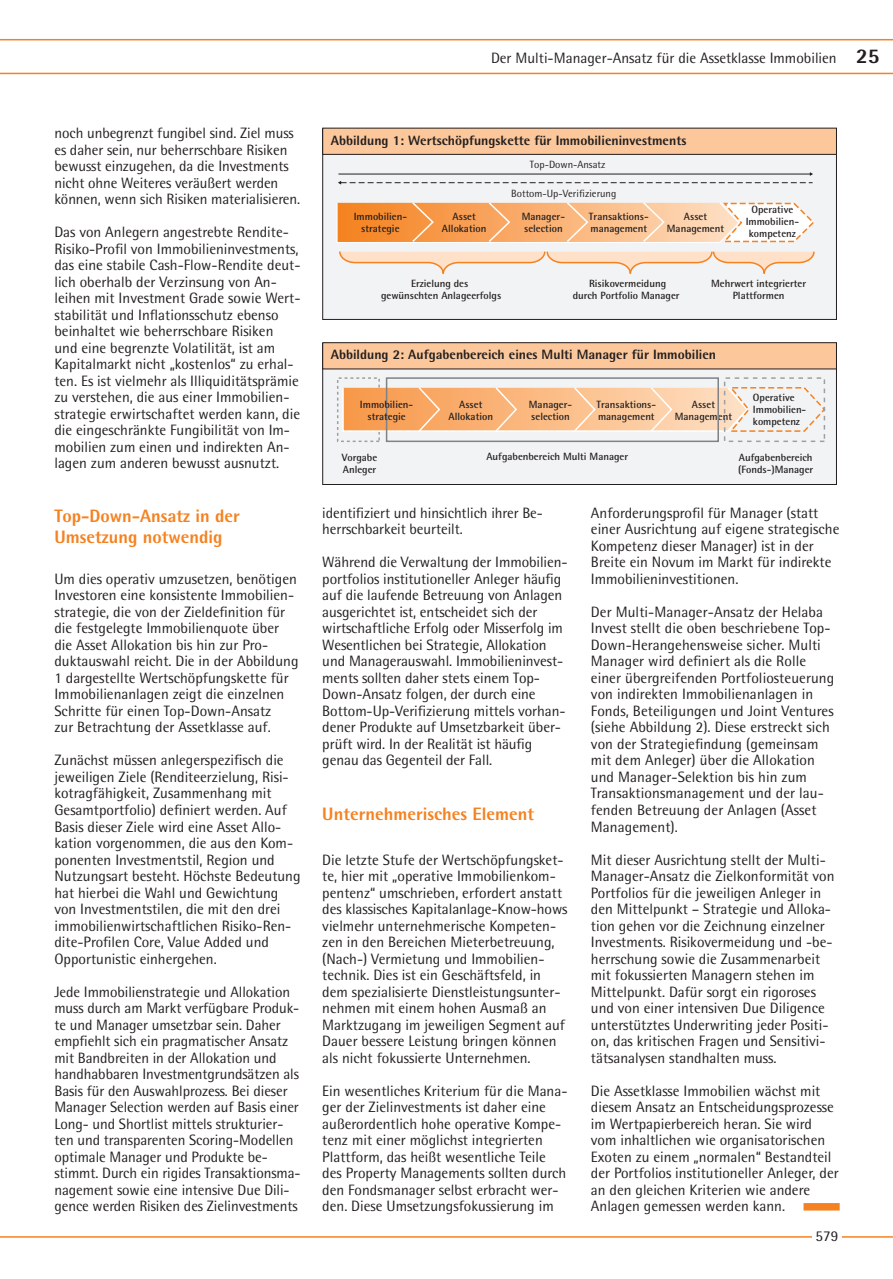
<style>
.page{position:relative;width:893px;height:1279px;background:#fff}
.page>*{position:absolute;margin:0;border:0;box-sizing:border-box;transform-origin:0 0}
.t1{font:800 18px/21px "Rotis Semi Sans";color:#f58220}
.t2{font:15px/16.5px "Rotis Semi Sans";color:#231f20}
.t3{font:800 13.5px "Rotis Semi Sans";color:#231f20}
.t4{font:700 10.5px/12px "Rotis Semi Sans";color:#231f20;text-align:center}
.t5{font:10.5px "Rotis Semi Sans";color:#231f20}
.s1{font-weight:800;font-size:21px}
</style>
<div class="page">
<hr style="left:0;top:1236px;width:893px;height:1px;background:#f58220">
<svg style="left:0;top:39px;width:893px;height:35px"></svg>
<div style="left:323px;top:129px;width:513px;height:190px;background:#f2f3f4"></div>
<svg style="left:337px;top:202px;width:477px;height:41px"></svg>
<svg style="left:338px;top:172px;width:475px;height:12px"></svg>
<svg style="left:339px;top:251px;width:476px;height:23px"></svg>
<div style="left:323px;top:343px;width:513px;height:141px;background:#f2f3f4"></div>
<div style="left:337px;top:377px;width:43px;height:65px;border:2px dashed #9d9fa2"></div>
<svg style="left:343px;top:386px;width:483px;height:47px"></svg>
<div style="left:724px;top:377px;width:101px;height:65px;border:2px dashed #9d9fa2"></div>
<div style="left:386px;top:377px;width:333px;height:65px;border:2px solid #808285"></div>
<div style="left:322px;top:343px;width:515px;height:142px;border:1px solid #231f20"></div>
<div style="left:323px;top:128px;width:513px;height:26px;background:#fcc89b"></div>
<div style="left:322px;top:128px;width:515px;height:27px;border:1px solid #231f20"></div>
<div style="left:323px;top:343px;width:513px;height:26px;background:#fcc89b"></div>
<div style="left:322px;top:342px;width:515px;height:27px;border:1px solid #231f20"></div>
<div style="left:813px;top:1217px;width:29px;height:31px;background:#fff"></div>
<div style="left:803px;top:1203px;width:37px;height:7px;background:#f58220"></div>
<p class="t2" style="left:491px;top:49px;width:390px">Der Multi-Manager-Ansatz für die Assetklasse Immobilien <span class="s1">25</span></p>
<p class="t2" style="left:54px;top:125px;width:247px">noch unbegrenzt fungibel sind. Ziel muss es daher sein, nur beherrschbare Risiken bewusst einzugehen, da die Investments nicht ohne Weiteres veräußert werden können, wenn sich Risiken materialisieren.</p>
<p class="t2" style="left:54px;top:224px;width:248px">Das von Anlegern angestrebte Rendite-Risiko-Profil von Immobilieninvestments, das eine stabile Cash-Flow-Rendite deut&shy;lich oberhalb der Verzinsung von An&shy;leihen mit Investment Grade sowie Wert&shy;stabilität und Inflationsschutz ebenso beinhaltet wie beherrschbare Risiken<br>und eine begrenzte Volatilität, ist am Kapitalmarkt nicht „kostenlos“ zu erhal&shy;ten. Es ist vielmehr als Illiquiditätsprämie zu verstehen, die aus einer Immobilien&shy;strategie erwirtschaftet werden kann, die die eingeschränkte Fungibilität von Im&shy;mobilien zum einen und indirekten An&shy;lagen zum anderen bewusst ausnutzt.</p>
<p class="t1" style="left:54px;top:505px;width:187px">Top-Down-Ansatz in der<br>Umsetzung notwendig</p>
<p class="t2" style="left:54px;top:570px;width:246px">Um dies operativ umzusetzen, benötigen Investoren eine konsistente Immobilien&shy;strategie, die von der Zieldefinition für die festgelegte Immobilienquote über die Asset Allokation bis hin zur Pro&shy;duktauswahl reicht. Die in der Abbildung 1 dargestellte Wertschöpfungskette für Immobilienanlagen zeigt die einzelnen Schritte für einen Top-Down-Ansatz<br>zur Betrachtung der Assetklasse auf.</p>
<p class="t2" style="left:54px;top:752px;width:248px">Zunächst müssen anlegerspezifisch die jeweiligen Ziele (Renditeerzielung, Risi&shy;kotragfähigkeit, Zusammenhang mit Gesamtportfolio) definiert werden. Auf Basis dieser Ziele wird eine Asset Allo&shy;kation vorgenommen, die aus den Kom&shy;ponenten Investmentstil, Region und Nutzungsart besteht. Höchste Bedeutung hat hierbei die Wahl und Gewichtung von Investmentstilen, die mit den drei immobilienwirtschaftlichen Risiko-Ren&shy;dite-Profilen Core, Value Added und Opportunistic einhergehen.</p>
<p class="t2" style="left:54px;top:983px;width:248px">Jede Immobilienstrategie und Allokation muss durch am Markt verfügbare Produk&shy;te und Manager umsetzbar sein. Daher empfiehlt sich ein pragmatischer Ansatz mit Bandbreiten in der Allokation und handhabbaren Investmentgrundsätzen als Basis für den Auswahlprozess. Bei dieser Manager Selection werden auf Basis einer Long- und Shortlist mittels strukturier&shy;ten und transparenten Scoring-Modellen optimale Manager und Produkte be&shy;stimmt. Durch ein rigides Transaktionsma&shy;nagement sowie eine intensive Due Dili&shy;gence werden Risiken des Zielinvestments</p>
<p class="t3" style="left:331px;top:131px;width:357px">Abbildung 1: Wertschöpfungskette für Immobilieninvestments</p>
<p class="t5" style="left:530px;top:159px;width:77px">Top-Down-Ansatz</p>
<p class="t5" style="left:511px;top:187px;width:107px">Bottom-Up-Verifizierung</p>
<p class="t4" style="left:354px;top:211px;width:55px">Immobilien&shy;strategie</p>
<p class="t4" style="left:589px;top:211px;width:61px;text-align:left">Transaktions&shy;management</p>
<p class="t4" style="left:442px;top:211px;width:46px">Asset<br>Allokation</p>
<p class="t4" style="left:522px;top:211px;width:45px;text-align:left">Manager&shy;selection</p>
<p class="t4" style="left:667px;top:211px;width:59px">Asset<br>Management</p>
<p class="t4" style="left:746px;top:203px;width:55px">Operative<br>Immobilien&shy;kompetenz</p>
<p class="t4" style="left:381px;top:278px;width:122px">Erzielung des<br>gewünschten Anlageerfolgs</p>
<p class="t4" style="left:573px;top:278px;width:108px">Risikovermeidung<br>durch Portfolio Manager</p>
<p class="t4" style="left:711px;top:278px;width:96px">Mehrwert integrierter<br>Plattformen</p>
<p class="t3" style="left:331px;top:346px;width:387px">Abbildung 2: Aufgabenbereich eines Multi Manager für Immobilien</p>
<p class="t4" style="left:360px;top:398px;width:55px">Immobilien&shy;strategie</p>
<p class="t4" style="left:753px;top:391px;width:55px;text-align:left">Operative<br>Immobilien&shy;kompetenz</p>
<p class="t4" style="left:449px;top:398px;width:46px">Asset<br>Allokation</p>
<p class="t4" style="left:596px;top:398px;width:61px;text-align:left">Transaktions&shy;management</p>
<p class="t4" style="left:529px;top:398px;width:45px;text-align:left">Manager&shy;selection</p>
<p class="t4" style="left:675px;top:398px;width:59px">Asset<br>Management</p>
<p class="t4" style="left:342px;top:451px;width:37px;text-align:left">Vorgabe<br>Anleger</p>
<p class="t4" style="left:486px;top:451px;width:143px">Aufgabenbereich Multi Manager</p>
<p class="t4" style="left:738px;top:451px;width:77px;text-align:left">Aufgabenbereich (Fonds-)Manager</p>
<p class="t2" style="left:322px;top:504px;width:222px">identifiziert und hinsichtlich ihrer Be&shy;herrschbarkeit beurteilt.</p>
<p class="t2" style="left:322px;top:554px;width:247px">Während die Verwaltung der Immobilien&shy;portfolios institutioneller Anleger häufig auf die laufende Betreuung von Anlagen ausgerichtet ist, entscheidet sich der wirtschaftliche Erfolg oder Misserfolg im Wesentlichen bei Strategie, Allokation und Managerauswahl. Immobilieninvest&shy;ments sollten daher stets einem Top-Down-Ansatz folgen, der durch eine Bottom-Up-Verifizierung mittels vorhan&shy;dener Produkte auf Umsetzbarkeit über&shy;prüft wird. In der Realität ist häufig genau das Gegenteil der Fall.</p>
<p class="t1" style="left:322px;top:802px;width:213px">Unternehmerisches Element</p>
<p class="t2" style="left:322px;top:851px;width:247px">Die letzte Stufe der Wertschöpfungsket&shy;te, hier mit „operative Immobilienkom&shy;pentenz“ umschrieben, erfordert anstatt des klassisches Kapitalanlage-Know-hows vielmehr unternehmerische Kompeten&shy;zen in den Bereichen Mieterbetreuung, (Nach-) Vermietung und Immobilien&shy;technik. Dies ist ein Geschäftsfeld, in dem spezialisierte Dienstleistungsunter&shy;nehmen mit einem hohen Ausmaß an Marktzugang im jeweiligen Segment auf Dauer bessere Leistung bringen können als nicht fokussierte Unternehmen.</p>
<p class="t2" style="left:322px;top:1082px;width:247px">Ein wesentliches Kriterium für die Mana&shy;ger der Zielinvestments ist daher eine außerordentlich hohe operative Kompe&shy;tenz mit einer möglichst integrierten Plattform, das heißt wesentliche Teile des Property Managements sollten durch den Fondsmanager selbst erbracht wer&shy;den. Diese Umsetzungsfokussierung im</p>
<p class="t2" style="left:591px;top:504px;width:250px">Anforderungsprofil für Manager (statt einer Ausrichtung auf eigene strategische Kompetenz dieser Manager) ist in der Breite ein Novum im Markt für indirekte Immobilieninvestitionen.</p>
<p class="t2" style="left:591px;top:603px;width:245px">Der Multi-Manager-Ansatz der Helaba Invest stellt die oben beschriebene Top-Down-Herangehensweise sicher. Multi Manager wird definiert als die Rolle einer übergreifenden Portfoliosteuerung von indirekten Immobilienanlagen in Fonds, Beteiligungen und Joint Ventures (siehe Abbildung 2). Diese erstreckt sich von der Strategiefindung (gemeinsam mit dem Anleger) über die Allokation und Manager-Selektion bis hin zum Transaktionsmanagement und der lau&shy;fenden Betreuung der Anlagen (Asset Management).</p>
<p class="t2" style="left:591px;top:851px;width:245px">Mit dieser Ausrichtung stellt der Multi-Manager-Ansatz die Zielkonformität von Portfolios für die jeweiligen Anleger in den Mittelpunkt – Strategie und Alloka&shy;tion gehen vor die Zeichnung einzelner Investments. Risikovermeidung und -be&shy;herrschung sowie die Zusammenarbeit mit fokussierten Managern stehen im Mittelpunkt. Dafür sorgt ein rigoroses und von einer intensiven Due Diligence unterstütztes Underwriting jeder Positi&shy;on, das kritischen Fragen und Sensitivi&shy;tätsanalysen standhalten muss.</p>
<p class="t2" style="left:591px;top:1082px;width:249px">Die Assetklasse Immobilien wächst mit diesem Ansatz an Entscheidungsprozesse im Wertpapierbereich heran. Sie wird vom inhaltlichen wie organisatorischen Exoten zu einem „normalen“ Bestandteil der Portfolios institutioneller Anleger, der an den gleichen Kriterien wie andere Anlagen gemessen werden kann.</p>
<p class="t2" style="left:816px;top:1227px;width:24px">579</p>
</div>
